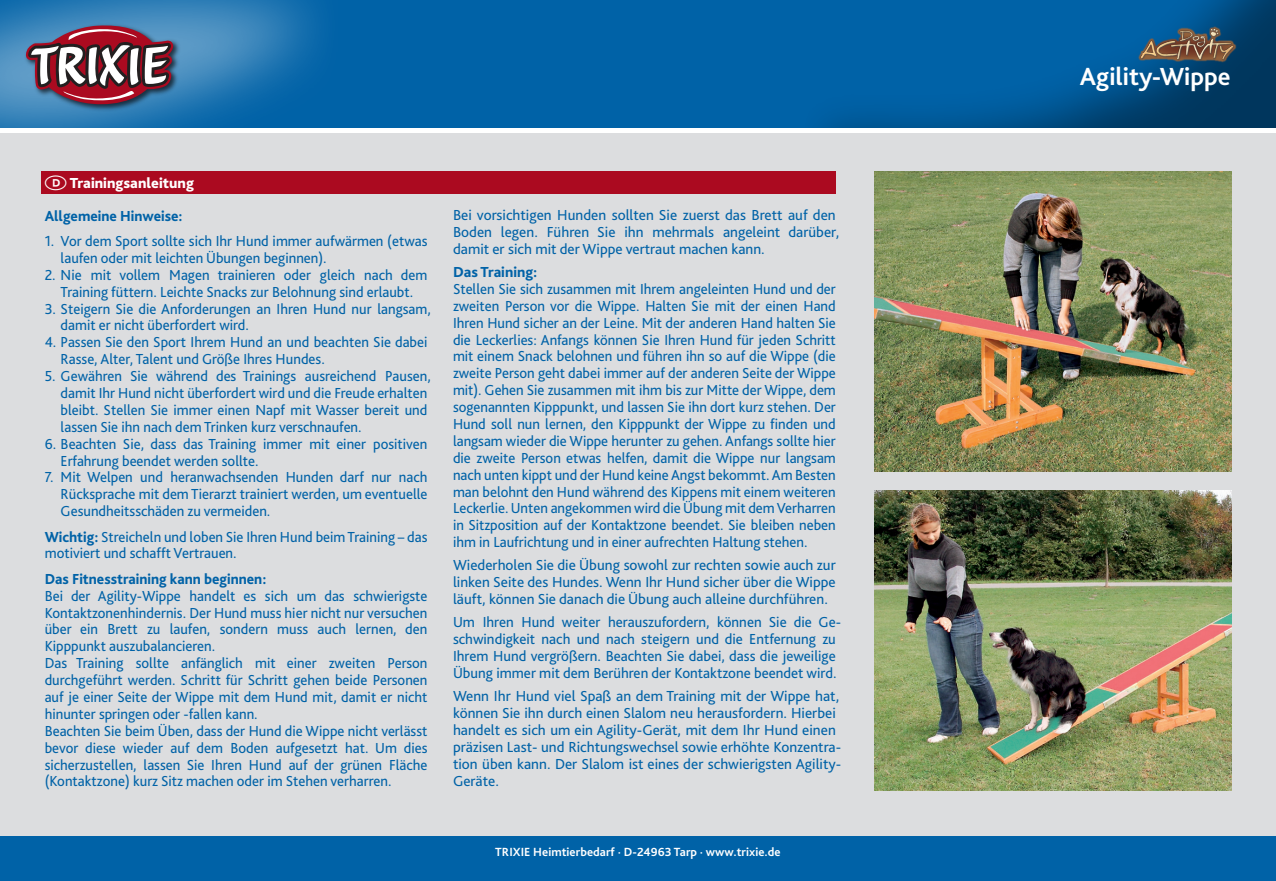
<style>
.page{position:relative;width:1276px;height:881px;background:#fff}
.page>*{position:absolute;margin:0;border:0;box-sizing:border-box;transform-origin:0 0}
.t1{font:700 25.88px "Bliss Pro";color:#fff}
.t2{font:15.3px/16.9px "Bliss Pro";color:#0062a7}
.t3{font:800 15.3px "Bliss Pro";color:#0062a7}
.t4{font:800 15.08px "Bliss Pro";color:#fff}
.t5{font:700 12.38px "Bliss Pro";letter-spacing:.005em;color:#fff}
.s1{font-weight:800}
</style>
<div class="page">
<div style="left:0;top:0;width:1276px;height:880px;background:#dcdddf"></div>
<div style="left:0;top:836px;width:1276px;height:44px;background:#0062a7"></div>
<div style="left:0;top:0;width:1276px;height:130px;background:#0062a7"></div>
<img style="left:0;top:0;width:318px;height:128px">
<div style="left:0;top:128px;width:1276px;height:5px;background:#fff"></div>
<img style="left:22px;top:22px;width:161px;height:91px">
<svg style="left:26px;top:24px;width:147px;height:83px;background:#84677a"></svg>
<img style="left:1135px;top:10px;width:104px;height:74px">
<div style="left:41px;top:171px;width:795px;height:22px;background:#ab0a20"></div>
<img style="left:874px;top:171px;width:357px;height:300px">
<img style="left:874px;top:490px;width:357px;height:300px">
<p class="t4" style="left:70px;top:173px;width:126px">Trainingsanleitung</p>
<p class="t3" style="left:45px;top:206px;width:139px">Allgemeine Hinweise:</p>
<p class="t2" style="left:61px;top:232px;width:368px;text-indent:-16px">1. Vor dem Sport sollte sich Ihr Hund immer aufwärmen (etwas laufen oder mit leichten Übungen beginnen).</p>
<p class="t2" style="left:45px;top:266px;width:384px;text-align:center">2. Nie mit vollem Magen trainieren oder gleich nach dem<br>Training füttern. Leichte Snacks zur Belohnung sind erlaubt.</p>
<p class="t2" style="left:61px;top:299px;width:372px;text-indent:-16px">3. Steigern Sie die Anforderungen an Ihren Hund nur langsam, damit er nicht überfordert wird.</p>
<p class="t2" style="left:61px;top:333px;width:368px;text-indent:-16px">4. Passen Sie den Sport Ihrem Hund an und beachten Sie dabei<br>Rasse, Alter, Talent und Größe Ihres Hundes.</p>
<p class="t2" style="left:61px;top:367px;width:372px;text-indent:-16px">5. Gewähren Sie während des Trainings ausreichend Pausen, damit Ihr Hund nicht überfordert wird und die Freude erhalten bleibt. Stellen Sie immer einen Napf mit Wasser bereit und lassen Sie ihn nach dem Trinken kurz verschnaufen.</p>
<p class="t2" style="left:61px;top:434px;width:368px;text-indent:-16px">6. Beachten Sie, dass das Training immer mit einer positiven<br>Erfahrung beendet werden sollte.</p>
<p class="t2" style="left:61px;top:468px;width:368px;text-align:justify;text-indent:-16px">7. Mit Welpen und heranwachsenden Hunden darf nur nach Rücksprache mit dem Tierarzt trainiert werden, um eventuelle Gesundheitsschäden zu vermeiden.</p>
<p class="t2" style="left:45px;top:527px;width:384px"><span class="s1">Wichtig:</span> Streicheln und loben Sie Ihren Hund beim Training – das motiviert und schafft Vertrauen.</p>
<p class="t3" style="left:45px;top:569px;width:223px">Das Fitnesstraining kann beginnen:</p>
<p class="t2" style="left:45px;top:586px;width:384px">Bei der Agility-Wippe handelt es sich um das schwierigste Kontaktzonenhindernis. Der Hund muss hier nicht nur versuchen über ein Brett zu laufen, sondern muss auch lernen, den Kipppunkt auszubalancieren.<br>Das Training sollte anfänglich mit einer zweiten Person durchgeführt werden. Schritt für Schritt gehen beide Personen auf je einer Seite der Wippe mit dem Hund mit, damit er nicht hinunter springen oder -fallen kann.<br>Beachten Sie beim Üben, dass der Hund die Wippe nicht verlässt bevor diese wieder auf dem Boden aufgesetzt hat. Um dies sicherzustellen, lassen Sie Ihren Hund auf der grünen Fläche (Kontaktzone) kurz Sitz machen oder im Stehen verharren.</p>
<p class="t2" style="left:453px;top:206px;width:388px">Bei vorsichtigen Hunden sollten Sie zuerst das Brett auf den<br>Boden legen. Führen Sie ihn mehrmals angeleint darüber, damit er sich mit der Wippe vertraut machen kann.</p>
<p class="t3" style="left:453px;top:262px;width:86px">Das Training:</p>
<p class="t2" style="left:453px;top:280px;width:384px;text-align:justify">Stellen Sie sich zusammen mit Ihrem angeleinten Hund und der zweiten Person vor die Wippe. Halten Sie mit der einen Hand Ihren Hund sicher an der Leine. Mit der anderen Hand halten Sie die Leckerlies: Anfangs können Sie Ihren Hund für jeden Schritt mit einem Snack belohnen und führen ihn so auf die Wippe (die zweite Person geht dabei immer auf der anderen Seite der Wippe mit). Gehen Sie zusammen mit ihm bis zur Mitte der Wippe, dem sogenannten Kipppunkt, und lassen Sie ihn dort kurz stehen. Der Hund soll nun lernen, den Kipppunkt der Wippe zu finden und langsam wieder die Wippe herunter zu gehen. Anfangs sollte hier die zweite Person etwas helfen, damit die Wippe nur langsam nach unten kippt und der Hund keine Angst bekommt. Am Besten man belohnt den Hund während des Kippens mit einem weiteren Leckerlie. Unten angekommen wird die Übung mit dem Verharren in Sitzposition auf der Kontaktzone beendet. Sie bleiben neben ihm in Laufrichtung und in einer aufrechten Haltung stehen.</p>
<p class="t2" style="left:453px;top:556px;width:384px;text-align:justify">Wiederholen Sie die Übung sowohl zur rechten sowie auch zur linken Seite des Hundes. Wenn Ihr Hund sicher über die Wippe läuft, können Sie danach die Übung auch alleine durchführen.</p>
<p class="t2" style="left:453px;top:613px;width:390px">Um Ihren Hund weiter herauszufordern, können Sie die Ge&shy;schwindigkeit nach und nach steigern und die Entfernung zu Ihrem Hund vergrößern. Beachten Sie dabei, dass die jeweilige Übung immer mit dem Berühren der Kontaktzone beendet wird.</p>
<p class="t2" style="left:453px;top:687px;width:390px">Wenn Ihr Hund viel Spaß an dem Training mit der Wippe hat, können Sie ihn durch einen Slalom neu herausfordern. Hierbei handelt es sich um ein Agility-Gerät, mit dem Ihr Hund einen präzisen Last- und Richtungswechsel sowie erhöhte Konzentra&shy;tion üben kann. Der Slalom ist eines der schwierigsten Agility-Geräte.</p>
<p class="t5" style="left:495px;top:843px;width:287px">TRIXIE Heimtierbedarf · D-24963 Tarp · www.trixie.de</p>
<h1 class="t1" style="left:1080px;top:60px;width:152px">Agility-Wippe</h1>
</div>
